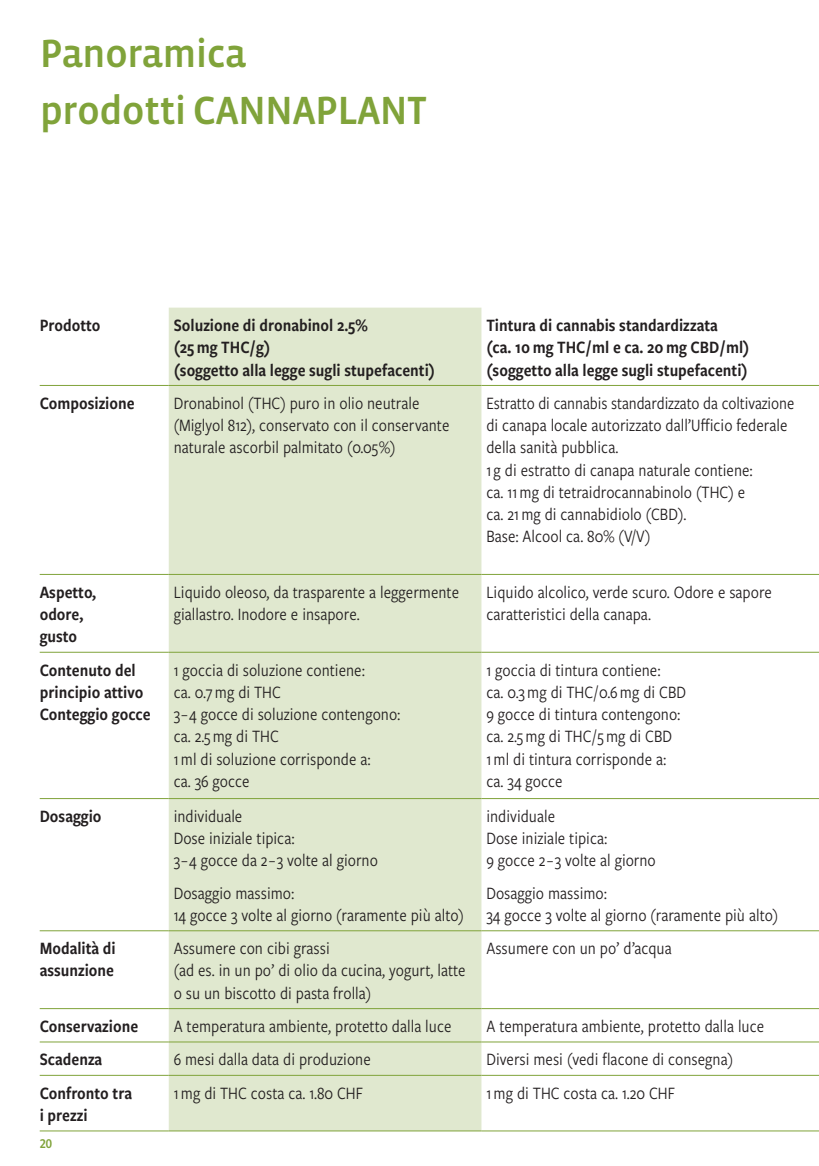
<style>
.page{position:relative;width:819px;height:1166px;background:#fff}
.page>*{position:absolute;margin:0;border:0;box-sizing:border-box;transform-origin:0 0}
.t1{font:500 40.25px/57.2px "Vista Sans OTCE";letter-spacing:-.02em;color:#80a33a}
.t2{font:18.03px/22.2px "Freight Sans Cnd Pro";color:#231f20}
.t3{font:18.03px/22.2px "Freight Sans Cnd Pro Semi";color:#231f20}
.t4{font:14px "Freight Sans Cnd Pro Semi";color:#80a33a}
</style>
<div class="page">
<div style="left:169px;top:308px;width:312px;height:822px;background:#e0e8cf"></div>
<hr style="left:40px;top:385px;width:129px;height:1px;background:#80a33a">
<hr style="left:169px;top:385px;width:312px;height:1px;background:#80a33a">
<hr style="left:481px;top:385px;width:338px;height:1px;background:#80a33a">
<hr style="left:40px;top:574px;width:129px;height:1px;background:#80a33a">
<hr style="left:169px;top:574px;width:312px;height:1px;background:#80a33a">
<hr style="left:481px;top:574px;width:338px;height:1px;background:#80a33a">
<hr style="left:40px;top:652px;width:129px;height:1px;background:#80a33a">
<hr style="left:169px;top:652px;width:312px;height:1px;background:#80a33a">
<hr style="left:481px;top:652px;width:338px;height:1px;background:#80a33a">
<hr style="left:40px;top:798px;width:129px;height:1px;background:#80a33a">
<hr style="left:169px;top:798px;width:312px;height:1px;background:#80a33a">
<hr style="left:481px;top:798px;width:338px;height:1px;background:#80a33a">
<hr style="left:40px;top:930px;width:129px;height:1px;background:#80a33a">
<hr style="left:169px;top:930px;width:312px;height:1px;background:#80a33a">
<hr style="left:481px;top:930px;width:338px;height:1px;background:#80a33a">
<hr style="left:40px;top:1008px;width:129px;height:1px;background:#80a33a">
<hr style="left:169px;top:1008px;width:312px;height:1px;background:#80a33a">
<hr style="left:481px;top:1008px;width:338px;height:1px;background:#80a33a">
<hr style="left:40px;top:1041px;width:129px;height:1px;background:#80a33a">
<hr style="left:169px;top:1041px;width:312px;height:1px;background:#80a33a">
<hr style="left:481px;top:1041px;width:338px;height:1px;background:#80a33a">
<hr style="left:40px;top:1075px;width:129px;height:1px;background:#80a33a">
<hr style="left:169px;top:1075px;width:312px;height:1px;background:#80a33a">
<hr style="left:481px;top:1075px;width:338px;height:1px;background:#80a33a">
<hr style="left:40px;top:1130px;width:129px;height:1px;background:#80a33a">
<hr style="left:169px;top:1130px;width:312px;height:1px;background:#80a33a">
<hr style="left:481px;top:1130px;width:338px;height:1px;background:#80a33a">
<h1 class="t1" style="left:40px;top:24px;width:389px">Panoramica<br>prodotti CANNAPLANT</h1>
<p class="t3" style="left:40px;top:313px;width:62px">Prodotto</p>
<p class="t3" style="left:174px;top:313px;width:263px">Soluzione di dronabinol 2.5%<br>(25 mg THC / g)<br>(soggetto alla legge sugli stupefacenti)</p>
<p class="t3" style="left:486px;top:313px;width:264px">Tintura di cannabis standardizzata<br>(ca. 10 mg THC / ml e ca. 20 mg CBD / ml) (soggetto alla legge sugli stupefacenti)</p>
<p class="t3" style="left:40px;top:391px;width:96px">Composizione</p>
<p class="t2" style="left:174px;top:391px;width:277px">Dronabinol (THC) puro in olio neutrale (Miglyol 812), conservato con il conservante naturale ascorbil palmitato (0.05%)</p>
<p class="t2" style="left:486px;top:391px;width:309px">Estratto di cannabis standardizzato da coltivazione di canapa locale autorizzato dall’Ufficio federale della sanità pubblica.<br>1 g di estratto di canapa naturale contiene:<br>ca. 11 mg di tetraidrocannabinolo (THC) e<br>ca. 21 mg di cannabidiolo (CBD).<br>Base: Alcool ca. 80% (V/V)</p>
<p class="t3" style="left:40px;top:580px;width:58px">Aspetto, odore, gusto</p>
<p class="t2" style="left:174px;top:580px;width:287px">Liquido oleoso, da trasparente a leggermente giallastro. Inodore e insapore.</p>
<p class="t2" style="left:486px;top:580px;width:287px">Liquido alcolico, verde scuro. Odore e sapore caratteristici della canapa.</p>
<p class="t3" style="left:40px;top:658px;width:113px">Contenuto del principio attivo<br>Conteggio gocce</p>
<p class="t2" style="left:174px;top:658px;width:228px">1 goccia di soluzione contiene:<br>ca. 0.7 mg di THC<br>3 – 4 gocce di soluzione contengono: ca. 2.5 mg di THC<br>1 ml di soluzione corrisponde a:<br>ca. 36 gocce</p>
<p class="t2" style="left:486px;top:658px;width:201px">1 goccia di tintura contiene:<br>ca. 0.3 mg di THC / 0.6 mg di CBD<br>9 gocce di tintura contengono: ca. 2.5 mg di THC / 5 mg di CBD<br>1 ml di tintura corrisponde a: ca. 34 gocce</p>
<p class="t3" style="left:40px;top:804px;width:63px">Dosaggio</p>
<p class="t2" style="left:174px;top:804px;width:206px">individuale<br>Dose iniziale tipica:<br>3 – 4 gocce da 2 – 3 volte al giorno</p>
<p class="t2" style="left:174px;top:881px;width:292px">Dosaggio massimo:<br>14 gocce 3 volte al giorno (raramente più alto)</p>
<p class="t2" style="left:486px;top:804px;width:171px">individuale<br>Dose iniziale tipica:<br>9 gocce 2 – 3 volte al giorno</p>
<p class="t2" style="left:486px;top:881px;width:293px">Dosaggio massimo:<br>34 gocce 3 volte al giorno (raramente più alto)</p>
<p class="t3" style="left:40px;top:936px;width:77px">Modalità di assunzione</p>
<p class="t2" style="left:174px;top:936px;width:293px">Assumere con cibi grassi<br>(ad es. in un po’ di olio da cucina, yogurt, latte o su un biscotto di pasta frolla)</p>
<p class="t2" style="left:486px;top:936px;width:187px">Assumere con un po’ d’acqua</p>
<p class="t3" style="left:40px;top:1014px;width:100px">Conservazione</p>
<p class="t2" style="left:174px;top:1014px;width:279px">A temperatura ambiente, protetto dalla luce</p>
<p class="t2" style="left:486px;top:1014px;width:279px">A temperatura ambiente, protetto dalla luce</p>
<p class="t3" style="left:40px;top:1048px;width:64px">Scadenza</p>
<p class="t2" style="left:174px;top:1047px;width:198px">6 mesi dalla data di produzione</p>
<p class="t2" style="left:486px;top:1047px;width:248px">Diversi mesi (vedi flacone di consegna)</p>
<p class="t3" style="left:40px;top:1081px;width:94px">Confronto tra i prezzi</p>
<p class="t2" style="left:174px;top:1081px;width:191px">1 mg di THC costa ca. 1.80 CHF</p>
<p class="t2" style="left:486px;top:1081px;width:190px">1 mg di THC costa ca. 1.20 CHF</p>
<p class="t4" style="left:40px;top:1134px;width:14px">20</p>
</div>
